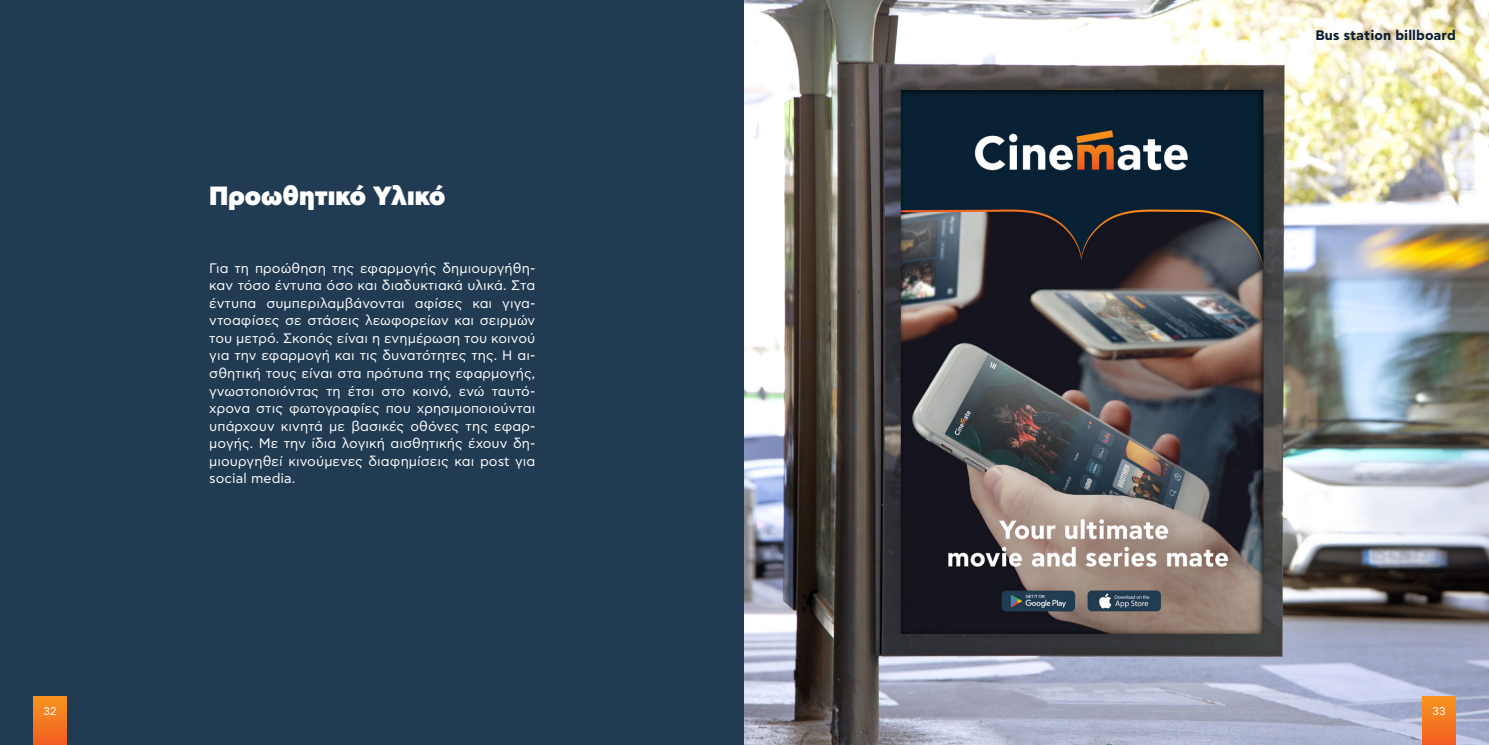
<style>
.page{position:relative;width:1489px;height:745px;background:#fff}
.page>*{position:absolute;margin:0;border:0;box-sizing:border-box;transform-origin:0 0}
.t1{font:900 26.25px "Asty CF Std";color:#fff}
.t2{font:13.75px/17.5px "Asty CF Std";letter-spacing:.005em;color:#fff;text-align:justify}
.t3{font:700 13.75px "Asty CF Std";letter-spacing:.005em;color:#0a1f33}
.t4{font:11.25px "Asty CF Std";color:#fff}
</style>
<div class="page">
<div style="left:0;top:0;width:744px;height:744px;background:#213b52"></div>
<img style="left:744px;top:0;width:744px;height:744px">
<div style="left:1421px;top:696px;width:34px;height:48px;background:linear-gradient(to bottom,#f6951e,#f26022)"></div>
<div style="left:33px;top:696px;width:34px;height:48px;background:linear-gradient(to bottom,#f6951e,#f26022)"></div>
<p class="t1" style="left:209px;top:179px;width:237px">Προωθητικό Υλικό</p>
<p class="t2" style="left:209px;top:259px;width:328px">Για τη προώθηση της εφαρμογής δημιουργήθη&shy;καν τόσο έντυπα όσο και διαδυκτιακά υλικά. Στα έντυπα συμπεριλαμβάνονται αφίσες και γιγα&shy;ντοαφίσες σε στάσεις λεωφορείων και σειρμών του μετρό. Σκοπός είναι η ενημέρωση του κοινού για την εφαρμογή και τις δυνατότητες της. Η αι&shy;σθητική τους είναι στα πρότυπα της εφαρμογής, γνωστοποιόντας τη έτσι στο κοινό, ενώ ταυτό&shy;χρονα στις φωτογραφίες που χρησιμοποιούνται υπάρχουν κινητά με βασικές οθόνες της εφαρ&shy;μογής. Με την ίδια λογική αισθητικής έχουν δη&shy;μιουργηθεί κινούμενες διαφημίσεις και post για social media.</p>
<p class="t3" style="left:1315px;top:28px;width:142px">Bus station billboard</p>
<p class="t4" style="left:44px;top:704px;width:14px">32</p>
<p class="t4" style="left:1432px;top:704px;width:15px">33</p>
</div>
